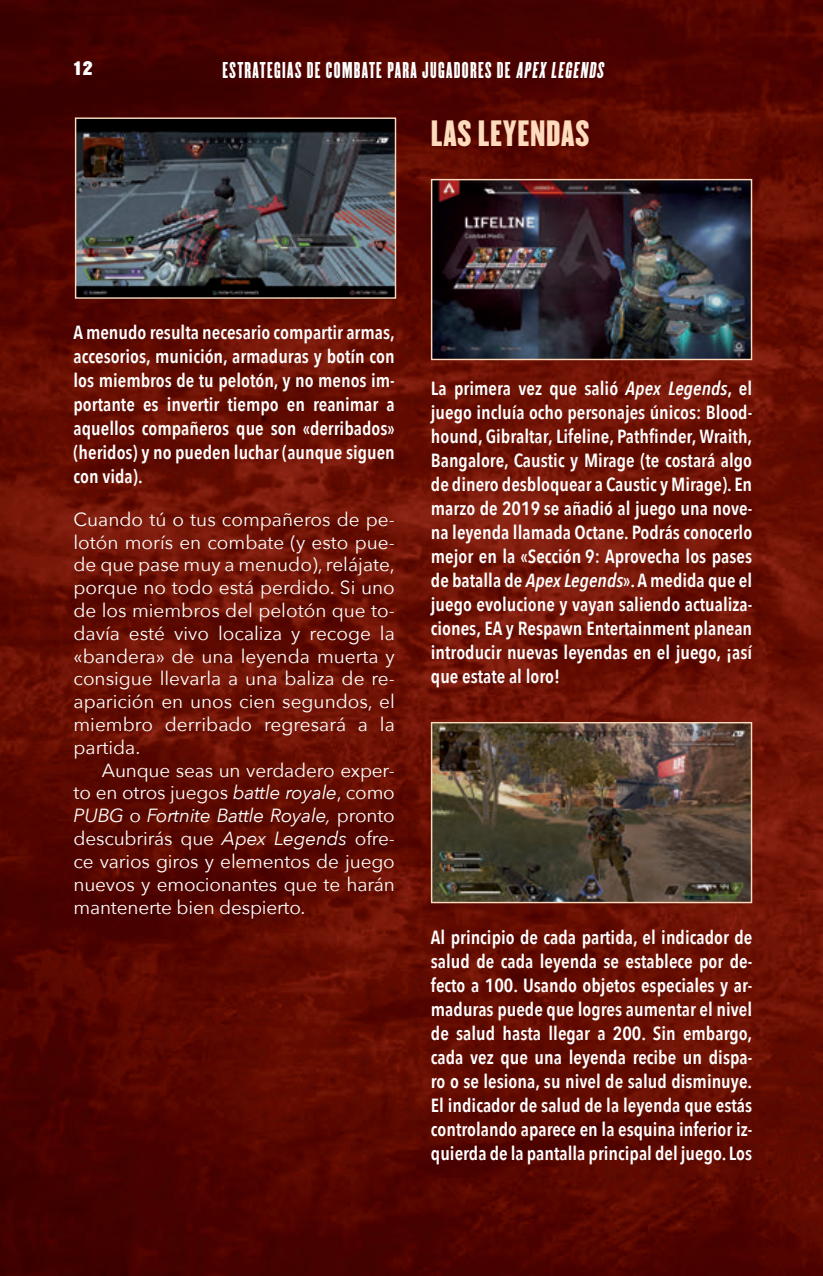
<style>
.page{position:relative;width:823px;height:1276px;background:#fff}
.page>*{position:absolute;margin:0;border:0;box-sizing:border-box;transform-origin:0 0}
.t1{font:32px "Champion HTF Lightweight";letter-spacing:.02em;color:#fddbbc}
.t2{font:20px "Champion HTF Featherweight";letter-spacing:.07em;color:#fff}
.t3{font:600 19px/24px "Avenir Next Condensed";color:#fff;text-align:justify}
.t4{font:19px/22.8px "Avenir Next";letter-spacing:-.01em;color:#fff;text-align:justify}
.t5{font:17px "Champion HTF Middleweight";color:#fff}
.s1{font-style:italic}
</style>
<div class="page">
<img style="left:0;top:0;width:822px;height:1275px">
<img style="left:77px;top:119px;width:317px;height:178px">
<div style="left:75px;top:117px;width:321px;height:182px;border:1px solid #fddbbc"></div>
<img style="left:432px;top:181px;width:318px;height:177px">
<div style="left:430px;top:179px;width:322px;height:181px;border:1px solid #fddbbc"></div>
<img style="left:432px;top:724px;width:318px;height:177px">
<div style="left:430px;top:722px;width:322px;height:181px;border:1px solid #fddbbc"></div>
<p class="t5" style="left:73px;top:57px;width:21px">12</p>
<p class="t2" style="left:222px;top:58px;width:385px">ESTRATEGIAS DE COMBATE PARA JUGADORES DE APEX LEGENDS</p>
<h1 class="t1" style="left:430px;top:112px;width:160px">LAS LEYENDAS</h1>
<p class="t3" style="left:73px;top:319px;width:323px">A menudo resulta necesario compartir armas, accesorios, munición, armaduras y botín con los miembros de tu pelotón, y no menos im&shy;portante es invertir tiempo en reanimar a aquellos compañeros que son «derribados» (heridos) y no pueden luchar (aunque siguen con vida).</p>
<p class="t4" style="left:73px;top:507px;width:323px">Cuando tú o tus compañeros de pe&shy;lotón morís en combate (y esto pue&shy;de que pase muy a menudo), relájate, porque no todo está perdido. Si uno de los miembros del pelotón que to&shy;davía esté vivo localiza y recoge la «bandera» de una leyenda muerta y consigue llevarla a una baliza de re&shy;aparición en unos cien segundos, el miembro derribado regresará a la partida.</p>
<p class="t4" style="left:73px;top:757px;width:323px;text-indent:28px">Aunque seas un verdadero exper&shy;to en otros juegos <span class="s1">battle royale</span>, como <span class="s1">PUBG</span> o <span class="s1">Fortnite Battle Royale,</span> pronto descubrirás que <span class="s1">Apex Legends</span> ofre&shy;ce varios giros y elementos de juego nuevos y emocionantes que te harán mantenerte bien despierto.</p>
<p class="t3" style="left:430px;top:376px;width:323px">La primera vez que salió <span class="s1">Apex Legends</span>, el juego incluía ocho personajes únicos: Blood&shy;hound, Gibraltar, Lifeline, Pathfinder, Wraith, Bangalore, Caustic y Mirage (te costará algo de dinero desbloquear a Caustic y Mirage). En marzo de 2019 se añadió al juego una nove&shy;na leyenda llamada Octane. Podrás conocerlo mejor en la «Sección 9: Aprovecha los pases de batalla de <span class="s1">Apex Legends</span>». A medida que el juego evolucione y vayan saliendo actualiza&shy;ciones, EA y Respawn Entertainment planean introducir nuevas leyendas en el juego, ¡así que estate al loro!</p>
<p class="t3" style="left:430px;top:924px;width:323px">Al principio de cada partida, el indicador de salud de cada leyenda se establece por de&shy;fecto a 100. Usando objetos especiales y ar&shy;maduras puede que logres aumentar el nivel de salud hasta llegar a 200. Sin embargo, cada vez que una leyenda recibe un dispa&shy;ro o se lesiona, su nivel de salud disminuye.<br>El indicador de salud de la leyenda que estás controlando aparece en la esquina inferior iz&shy;quierda de la pantalla principal del juego. Los</p>
</div>
